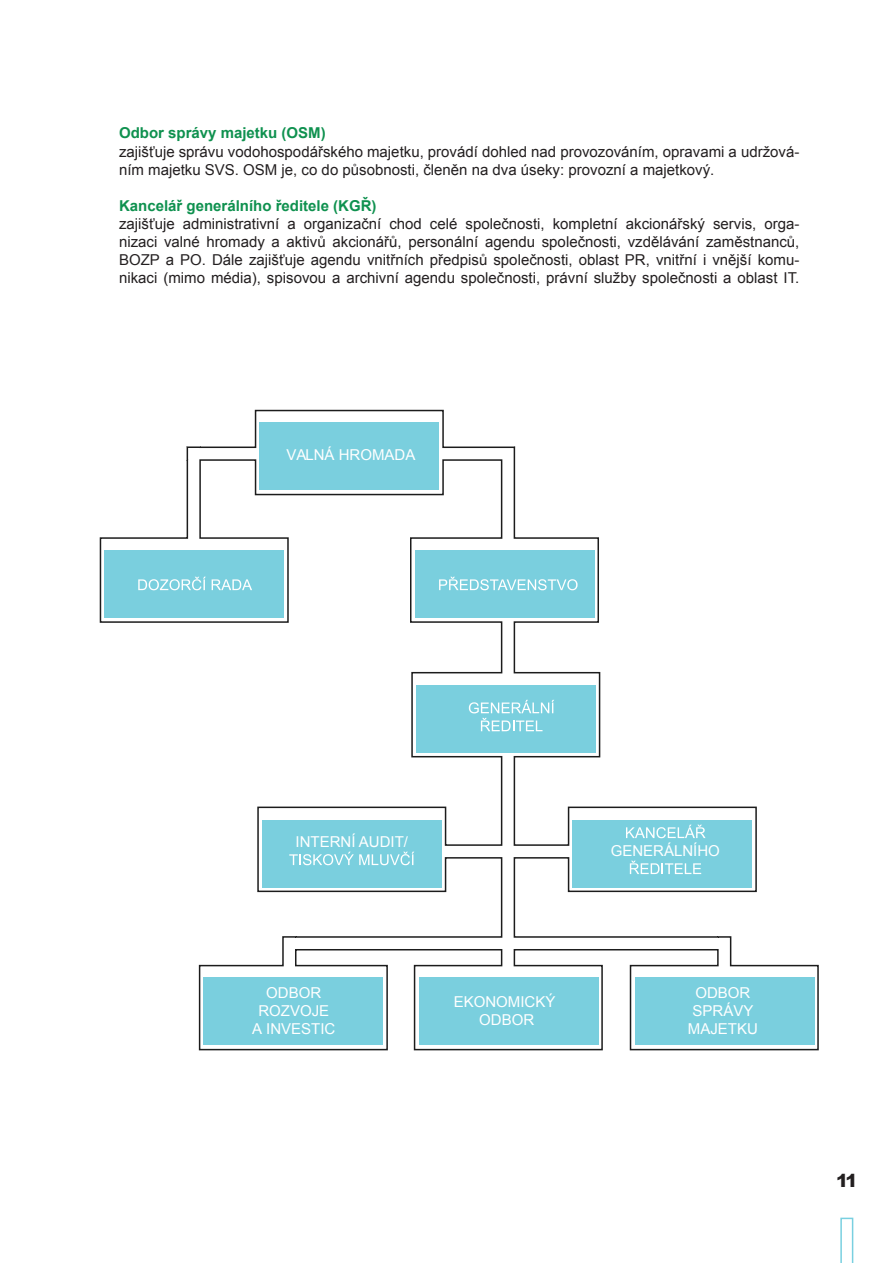
<style>
.page{position:relative;width:893px;height:1263px;background:#fff}
.page>*{position:absolute;margin:0;border:0;box-sizing:border-box;transform-origin:0 0}
.t1{font:900 18px "Arial";color:#231f20}
.t2{font:15px/18px "Arial";color:#231f20}
.t3{font:15px/18px "Arial";color:#fff;text-align:center}
.mini_nadpis{font:700 15px "Arial";color:#0f914f}
</style>
<div class="page">
<svg style="left:840px;top:1217px;width:14px;height:46px"></svg>
<svg style="left:99px;top:409px;width:720px;height:642px"></svg>
<div style="left:104px;top:551px;width:180px;height:67px;background:#7acfde"></div>
<svg style="left:138px;top:577px;width:68px;height:13px"></svg>
<svg style="left:212px;top:579px;width:40px;height:11px"></svg>
<div style="left:415px;top:551px;width:179px;height:67px;background:#7acfde"></div>
<svg style="left:439px;top:577px;width:139px;height:13px"></svg>
<div style="left:416px;top:685px;width:180px;height:67px;background:#7acfde"></div>
<svg style="left:469px;top:700px;width:85px;height:31px"></svg>
<div style="left:262px;top:820px;width:180px;height:67px;background:#7acfde"></div>
<svg style="left:289px;top:852px;width:125px;height:13px"></svg>
<div style="left:573px;top:820px;width:179px;height:67px;background:#7acfde"></div>
<svg style="left:626px;top:825px;width:80px;height:13px"></svg>
<svg style="left:630px;top:861px;width:71px;height:13px"></svg>
<div style="left:203px;top:977px;width:180px;height:68px;background:#7acfde"></div>
<div style="left:419px;top:977px;width:180px;height:68px;background:#7acfde"></div>
<div style="left:635px;top:977px;width:179px;height:68px;background:#7acfde"></div>
<div style="left:259px;top:423px;width:180px;height:67px;background:#7acfde"></div>
<p class="mini_nadpis" style="left:119px;top:123px;width:208px">Odbor správy majetku (OSM)</p>
<p class="t2" style="left:119px;top:142px;width:682px">zajišťuje správu vodohospodářského majetku, provádí dohled nad provozováním, opravami a udržová&shy;ním majetku SVS. OSM je, co do působnosti, členěn na dva úseky: provozní a majetkový.</p>
<p class="mini_nadpis" style="left:119px;top:195px;width:259px">Kancelář generálního ředitele (KGŘ)</p>
<p class="t2" style="left:119px;top:214px;width:682px;text-align:justify">zajišťuje administrativní a organizační chod celé společnosti, kompletní akcionářský servis, orga&shy;nizaci valné hromady a aktivů akcionářů, personální agendu společnosti, vzdělávání zaměstnanců, BOZP a PO. Dále zajišťuje agendu vnitřních předpisů společnosti, oblast PR, vnitřní i vnější komu&shy;nikaci (mimo média), spisovou a archivní agendu společnosti, právní služby společnosti a oblast IT.</p>
<p class="t3" style="left:287px;top:446px;width:130px">VALNÁ HROMADA</p>
<p class="t3" style="left:296px;top:833px;width:114px">INTERNÍ AUDIT/</p>
<p class="t3" style="left:611px;top:842px;width:111px">GENERÁLNÍHO</p>
<p class="t3" style="left:252px;top:984px;width:85px">ODBOR<br>ROZVOJE<br>A INVESTIC</p>
<p class="t3" style="left:454px;top:993px;width:103px">EKONOMICKÝ<br>ODBOR</p>
<p class="t3" style="left:688px;top:984px;width:71px">ODBOR<br>SPRÁVY<br>MAJETKU</p>
<p class="t1" style="left:836px;top:1167px;width:23px">11</p>
</div>
